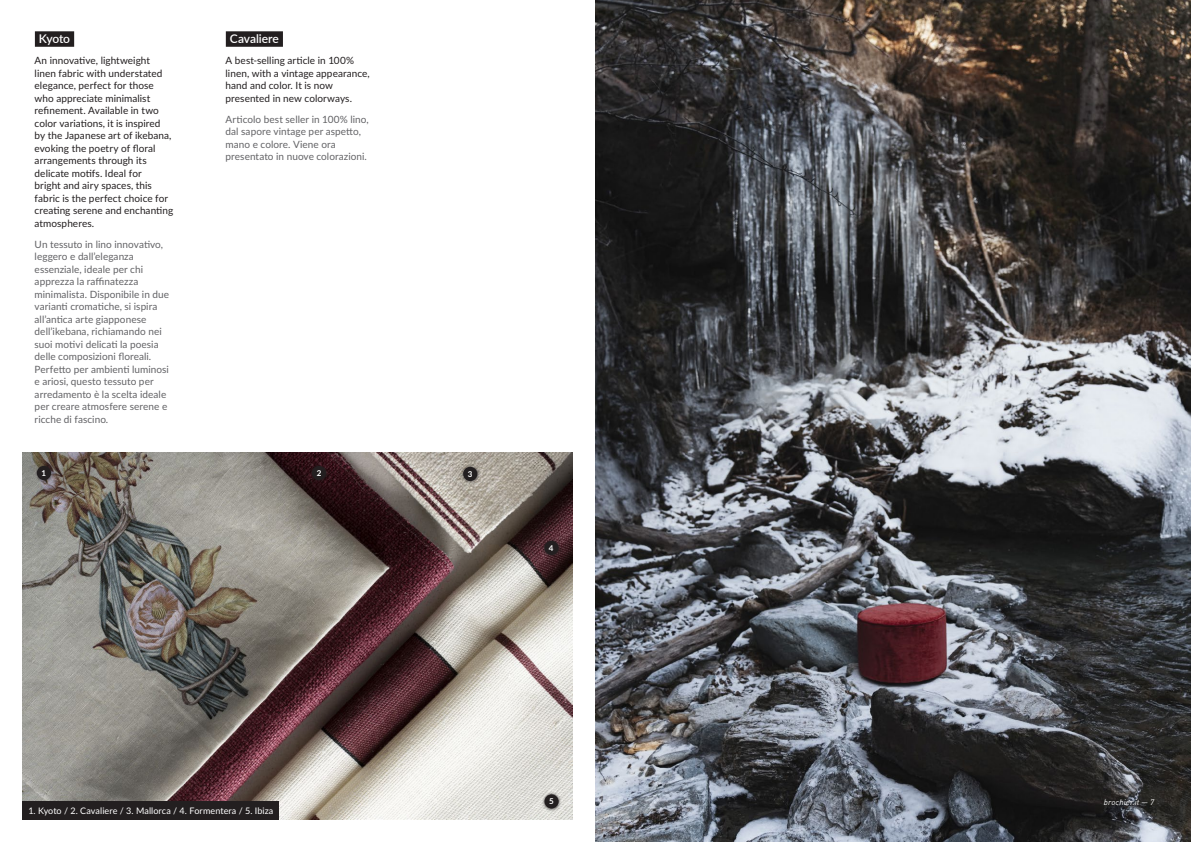
<style>
.page{position:relative;width:1191px;height:842px;background:#fff}
.page>*{position:absolute;margin:0;border:0;box-sizing:border-box;transform-origin:0 0}
.Nome_Tessuto{font:600 12px "Lato";letter-spacing:-.005em;color:#fff}
.Descrizione_Tessuto_-_IT{font:10px/12.5px "Lato";letter-spacing:.005em;color:#636366}
.Descrizione_Tessuto_-_EN{font:10px/12.5px "Lato";letter-spacing:.005em;color:#231f20}
.Descrizione_Tessuto_-_EN-2{font:9px "Lato";letter-spacing:.01em;color:#fff}
.t1{font:italic 8px "DIN";letter-spacing:.015em;color:#fff}
.Numero{font:700 8px "Lato";color:#fff}
</style>
<div class="page">
<img style="left:23px;top:453px;width:550px;height:366px">
<img style="left:595px;top:0;width:596px;height:842px">
<div style="left:23px;top:801px;width:256px;height:18px;background:#231f20"></div>
<div style="left:35px;top:31px;width:39px;height:16px;background:#231f20"></div>
<div style="left:226px;top:31px;width:57px;height:16px;background:#231f20"></div>
<div style="left:34px;top:463px;width:21px;height:20px;background:#231f20;opacity:.75"></div>
<div style="left:37px;top:466px;width:14px;height:14px;background:#231f20;border-radius:50%"></div>
<div style="left:309px;top:463px;width:21px;height:20px;background:#231f20;opacity:.75"></div>
<div style="left:312px;top:466px;width:14px;height:14px;background:#231f20;border-radius:50%"></div>
<div style="left:542px;top:538px;width:20px;height:20px;background:#231f20;opacity:.75"></div>
<div style="left:544px;top:541px;width:14px;height:14px;background:#231f20;border-radius:50%"></div>
<div style="left:542px;top:792px;width:20px;height:20px;background:#231f20;opacity:.75"></div>
<div style="left:544px;top:794px;width:14px;height:14px;background:#231f20;border-radius:50%"></div>
<div style="left:461px;top:464px;width:20px;height:20px;background:#231f20;opacity:.75"></div>
<div style="left:463px;top:467px;width:14px;height:14px;background:#231f20;border-radius:50%"></div>
<p class="Nome_Tessuto" style="left:39px;top:30px;width:33px">Kyoto</p>
<p class="Descrizione_Tessuto_-_EN" style="left:35px;top:54px;width:140px">An innovative, lightweight linen fabric with understated elegance, perfect for those who appreciate minimalist refinement. Available in two color variations, it is inspired by the Japanese art of ikebana, evoking the poetry of floral arrangements through its delicate motifs. Ideal for<br>bright and airy spaces, this fabric is the perfect choice for creating serene and enchanting atmospheres.</p>
<p class="Descrizione_Tessuto_-_IT" style="left:35px;top:237px;width:136px">Un tessuto in lino innovativo, leggero e dall’eleganza essenziale, ideale per chi apprezza la raffinatezza minimalista. Disponibile in due varianti cromatiche, si ispira all’antica arte giapponese dell’ikebana, richiamando nei suoi motivi delicati la poesia delle composizioni floreali.<br>Perfetto per ambienti luminosi e ariosi, questo tessuto per arredamento è la scelta ideale per creare atmosfere serene e ricche di fascino.</p>
<p class="Nome_Tessuto" style="left:230px;top:30px;width:51px">Cavaliere</p>
<p class="Descrizione_Tessuto_-_EN" style="left:225px;top:54px;width:146px">A best-selling article in 100% linen, with a vintage appearance, hand and color. It is now presented in new colorways.</p>
<p class="Descrizione_Tessuto_-_IT" style="left:225px;top:112px;width:145px">Articolo best seller in 100% lino, dal sapore vintage per aspetto, mano e colore. Viene ora presentato in nuove colorazioni.</p>
<p class="Numero" style="left:42px;top:467px;width:6px">1</p>
<p class="Numero" style="left:317px;top:467px;width:6px">2</p>
<p class="Numero" style="left:468px;top:468px;width:6px">3</p>
<p class="Numero" style="left:549px;top:542px;width:6px">4</p>
<p class="Descrizione_Tessuto_-_EN-2" style="left:28px;top:804px;width:246px">1. Kyoto / 2. Cavaliere / 3. Mallorca / 4. Formentera / 5. Ibiza</p>
<p class="Numero" style="left:549px;top:795px;width:6px">5</p>
<p class="t1" style="left:1103px;top:797px;width:52px">brochier.it — 7</p>
</div>
